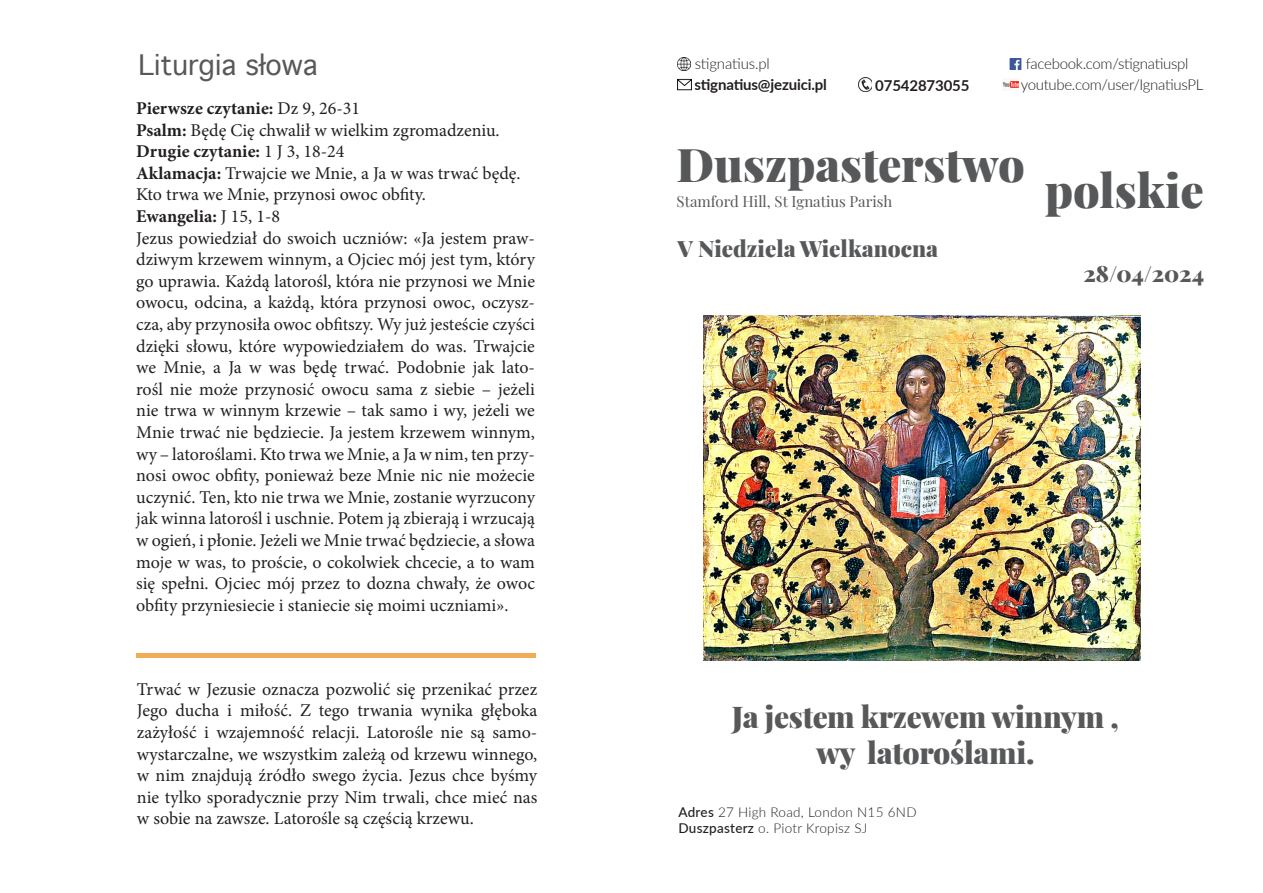
<style>
.page{position:relative;width:1263px;height:893px;background:#fff}
.page>*{position:absolute;margin:0;border:0;box-sizing:border-box;transform-origin:0 0}
.t1{font:900 46.5px "Playfair Display";color:#57585a}
.t2{font:900 30px/36px "Playfair Display";letter-spacing:-.01em;color:#57585a;text-align:center}
.t3{font:27px "Geneva";color:#57585a}
.t4{font:900 22.5px "Playfair Display";color:#57585a}
.akapit{font:18px/21.6px "Minion Pro";color:#231f20;text-align:justify}
.akapit-2{font:700 18px "Minion Pro";color:#231f20}
.t5{font:300 15px "Lato";letter-spacing:-.02em;color:#231f20}
.t6{font:700 15px "Lato";letter-spacing:-.01em;color:#231f20}
.t7{font:15px "Playfair Display";color:#57585a}
.t8{font:300 13.5px "Lato";letter-spacing:.02em;color:#231f20}
.s1{font-weight:400}
.s2{font-weight:700}
.s3{font-weight:500}
</style>
<div class="page">
<img style="left:677px;top:78px;width:14px;height:13px">
<img style="left:1009px;top:59px;width:13px;height:11px">
<img style="left:858px;top:78px;width:14px;height:14px">
<img style="left:677px;top:57px;width:14px;height:14px">
<img style="left:1003px;top:80px;width:16px;height:8px">
<img style="left:704px;top:316px;width:436px;height:345px">
<div style="left:136px;top:653px;width:400px;height:5px;background:#f2ac57"></div>
<p class="t3" style="left:138px;top:50px;width:181px">Liturgia słowa</p>
<p class="akapit-2" style="left:136px;top:96px;width:225px">Pierwsze czytanie: <span class="s1">Dz 9, 26-31</span></p>
<p class="akapit" style="left:136px;top:119px;width:365px"><span class="s2">Psalm:</span> Będę Cię chwalił w wielkim zgromadzeniu.</p>
<p class="akapit-2" style="left:136px;top:139px;width:210px">Drugie czytanie: <span class="s1">1 J 3, 18-24</span></p>
<p class="akapit" style="left:136px;top:162px;width:386px"><span class="s2">Aklamacja:</span> Trwajcie we Mnie, a Ja w was trwać będę.</p>
<p class="akapit" style="left:136px;top:184px;width:291px">Kto trwa we Mnie, przynosi owoc obfity.</p>
<p class="akapit-2" style="left:136px;top:204px;width:145px">Ewangelia: <span class="s1">J 15, 1-8</span></p>
<p class="akapit" style="left:136px;top:227px;width:400px">Jezus powiedział do swoich uczniów: «Ja jestem praw&shy;dziwym krzewem winnym, a Ojciec mój jest tym, który go uprawia. Każdą latorośl, która nie przynosi we Mnie owocu, odcina, a każdą, która przynosi owoc, oczysz&shy;cza, aby przynosiła owoc obfitszy. Wy już jesteście czyści dzięki słowu, które wypowiedziałem do was. Trwajcie we Mnie, a Ja w was będę trwać. Podobnie jak lato&shy;rośl nie może przynosić owocu sama z siebie – jeżeli nie trwa w winnym krzewie – tak samo i wy, jeżeli we Mnie trwać nie będziecie. Ja jestem krzewem winnym, wy – latoroślami. Kto trwa we Mnie, a Ja w nim, ten przy&shy;nosi owoc obfity, ponieważ beze Mnie nic nie możecie uczynić. Ten, kto nie trwa we Mnie, zostanie wyrzucony jak winna latorośl i uschnie. Potem ją zbierają i wrzucają w ogień, i płonie. Jeżeli we Mnie trwać będziecie, a słowa moje w was, to proście, o cokolwiek chcecie, a to wam się spełni. Ojciec mój przez to dozna chwały, że owoc obfity przyniesiecie i staniecie się moimi uczniami».</p>
<p class="akapit" style="left:137px;top:678px;width:402px">Trwać w Jezusie oznacza pozwolić się przenikać przez Jego ducha i miłość. Z tego trwania wynika głęboka zażyłość i wzajemność relacji. Latorośle nie są samo&shy;wystarczalne, we wszystkim zależą od krzewu winnego, w nim znajdują źródło swego życia. Jezus chce byśmy nie tylko sporadycznie przy Nim trwali, chce mieć nas w sobie na zawsze. Latorośle są częścią krzewu.</p>
<p class="t5" style="left:695px;top:53px;width:77px">stignatius.pl</p>
<p class="t6" style="left:694px;top:73px;width:134px">stignatius@jezuici.pl</p>
<p class="t6" style="left:875px;top:75px;width:96px">07542873055</p>
<p class="t5" style="left:1026px;top:54px;width:164px">facebook.com/stignatiuspl</p>
<p class="t5" style="left:1021px;top:74px;width:184px">youtube.com/user/IgnatiusPL</p>
<p class="t1" style="left:677px;top:128px;width:350px">Duszpasterstwo</p>
<p class="t7" style="left:677px;top:189px;width:217px">Stamford Hill, St Ignatius Parish</p>
<p class="t4" style="left:677px;top:231px;width:262px">V Niedziela Wielkanocna</p>
<p class="t1" style="left:1045px;top:154px;width:161px">polskie</p>
<p class="t4" style="left:1083px;top:255px;width:122px">28/04/2024</p>
<p class="t2" style="left:732px;top:696px;width:388px">Ja jestem krzewem winnym , wy latoroślami.</p>
<p class="t8" style="left:678px;top:802px;width:240px"><span class="s3">Adres</span> 27 High Road, London N15 6ND</p>
<p class="t8" style="left:678px;top:819px;width:191px"><span class="s3">Duszpasterz</span> o. Piotr Kropisz SJ</p>
</div>
